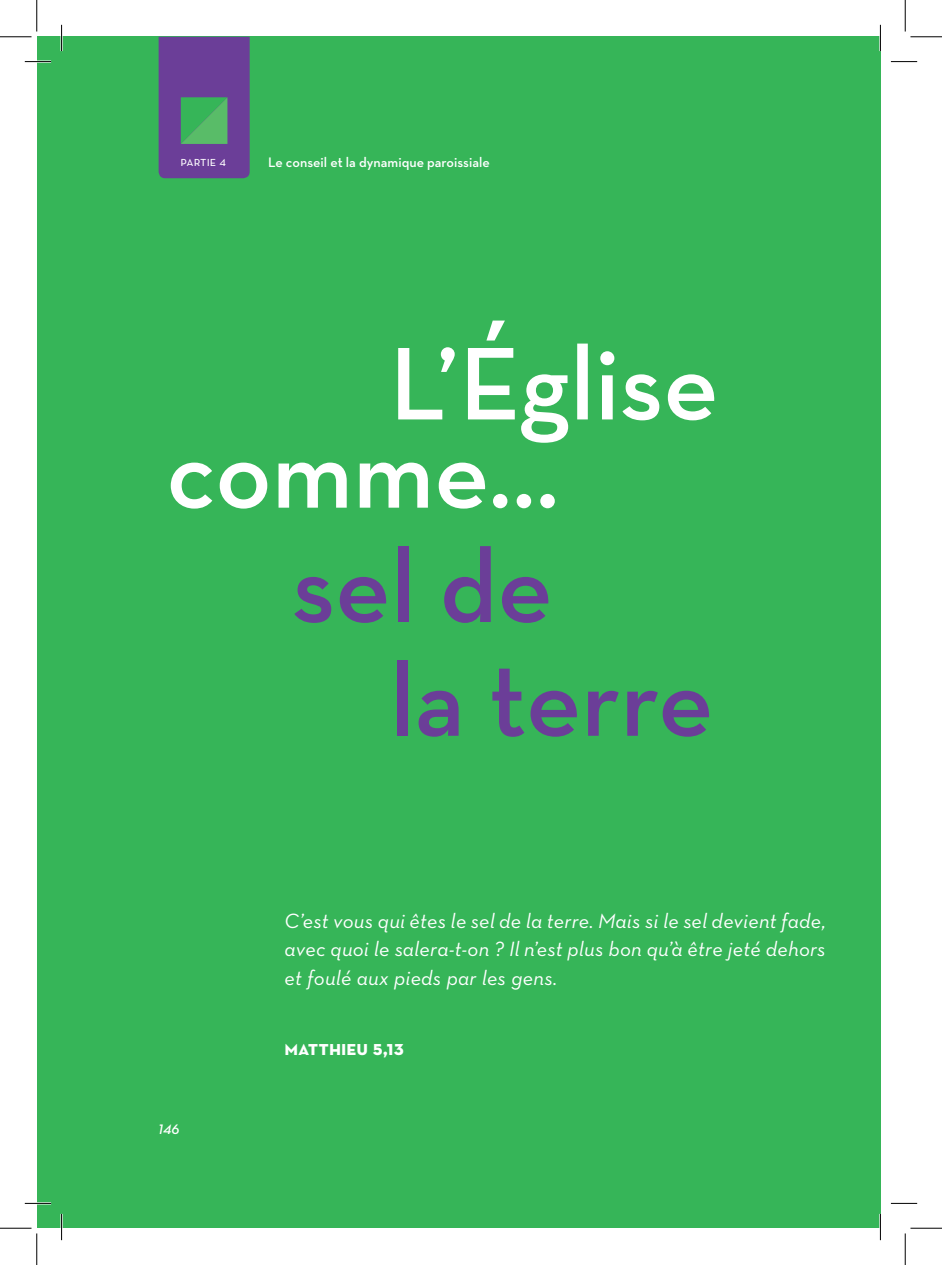
<style>
.page{position:relative;width:942px;height:1265px;background:#fff}
.page>*{position:absolute;margin:0;border:0;box-sizing:border-box;transform-origin:0 0}
.t1{font:600 105px/113.8px "Neutra Text";color:#6b3e98}
.t2{font:italic 21px/28.9px "Neutra Text";letter-spacing:.01em;color:#fff;text-align:justify}
.t3{font:21px "Neutra Text PS Bold SC";color:#fff}
.t4{font:600 14px "Neutra Text";color:#fff}
.t5{font:14px "Neutra Text PS Book SC";color:#fff}
.t6{font:14px "Neutra Text PS Demi Ita Frac";color:#fff}
</style>
<div class="page">
<div style="left:37px;top:37px;width:843px;height:1190px;background:#36b558"></div>
<svg style="left:398px;top:320px;width:317px;height:122px"></svg>
<svg style="left:171px;top:462px;width:384px;height:46px"></svg>
<svg style="left:159px;top:37px;width:91px;height:141px;background:#64538e"></svg>
<hr style="left:25px;top:60px;width:26px;height:3px;background:#fff">
<hr style="left:25px;top:1201px;width:26px;height:3px;background:#fff">
<hr style="left:60px;top:25px;width:3px;height:26px;background:#fff">
<hr style="left:60px;top:1213px;width:3px;height:26px;background:#fff">
<hr style="left:879px;top:25px;width:2px;height:26px;background:#fff">
<hr style="left:879px;top:1213px;width:2px;height:26px;background:#fff">
<svg style="left:25px;top:61px;width:26px;height:1px"></svg>
<svg style="left:891px;top:61px;width:26px;height:1px"></svg>
<svg style="left:25px;top:1202px;width:26px;height:1px"></svg>
<svg style="left:891px;top:1202px;width:26px;height:1px"></svg>
<svg style="left:61px;top:25px;width:1px;height:26px"></svg>
<svg style="left:61px;top:1213px;width:1px;height:26px"></svg>
<svg style="left:880px;top:25px;width:1px;height:26px"></svg>
<svg style="left:880px;top:1213px;width:1px;height:26px"></svg>
<hr style="left:0;top:36px;width:32px;height:1px;background:#000">
<hr style="left:910px;top:36px;width:32px;height:1px;background:#000">
<hr style="left:0;top:1227px;width:32px;height:1px;background:#000">
<hr style="left:910px;top:1227px;width:32px;height:1px;background:#000">
<hr style="left:36px;top:0;width:1px;height:32px;background:#000">
<hr style="left:36px;top:1233px;width:1px;height:31px;background:#000">
<hr style="left:905px;top:0;width:1px;height:32px;background:#000">
<hr style="left:905px;top:1233px;width:1px;height:31px;background:#000">
<p class="t5" style="left:180px;top:152px;width:47px">partie 4</p>
<p class="t4" style="left:268px;top:153px;width:223px">Le conseil et la dynamique paroissiale</p>
<h1 class="t1" style="left:390px;top:527px;width:325px;text-indent:-98px">sel de<br>la terre</h1>
<p class="t2" style="left:284px;top:905px;width:543px">C’est vous qui êtes le sel de la terre. Mais si le sel devient fade, avec quoi le salera-t-on ? Il n’est plus bon qu’à être jeté dehors et foulé aux pieds par les gens.</p>
<p class="t6" style="left:159px;top:1122px;width:22px">146</p>
<p class="t3" style="left:284px;top:1034px;width:121px">matthieu 5,13</p>
</div>
